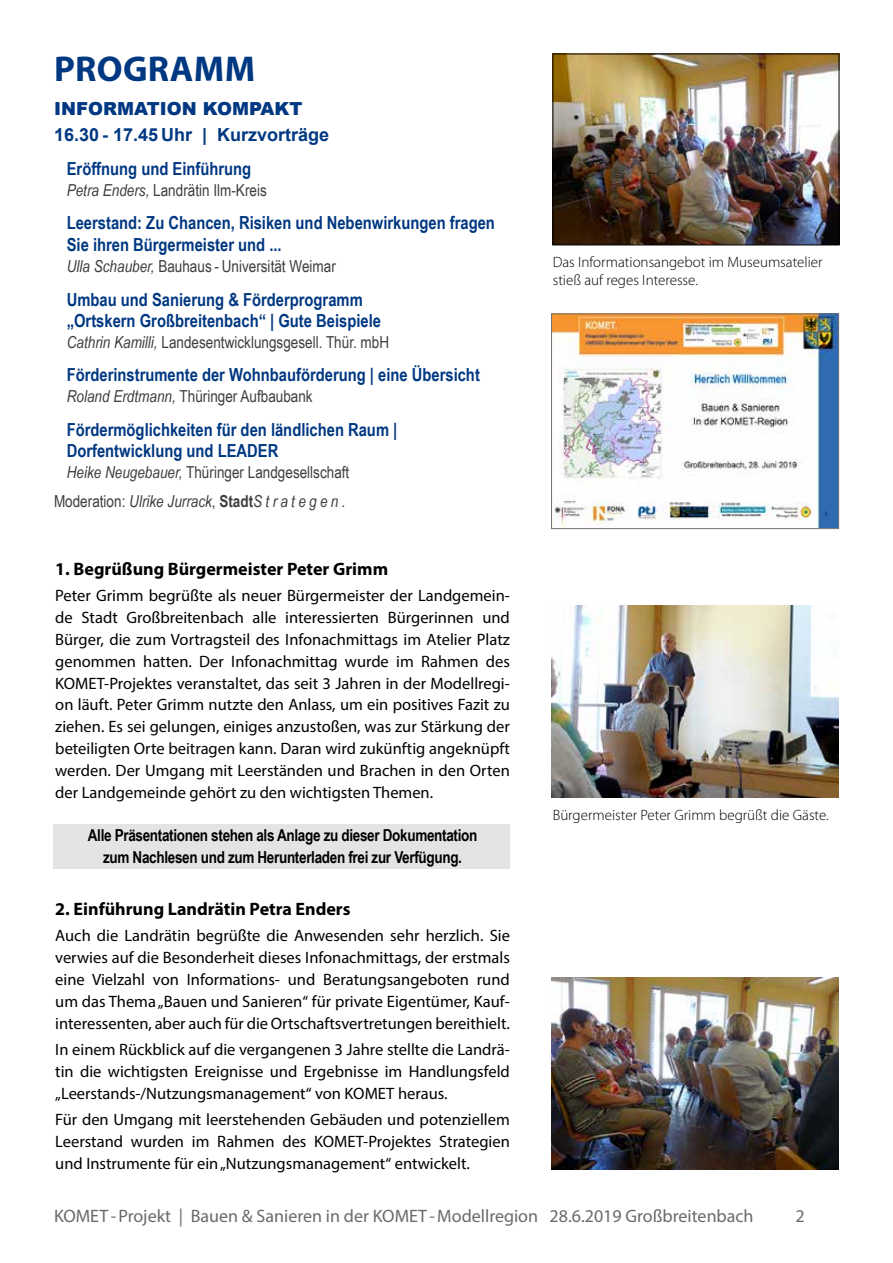
<style>
.page{position:relative;width:893px;height:1263px;background:#fff}
.page>*{position:absolute;margin:0;border:0;box-sizing:border-box;transform-origin:0 0}
.t1{font:700 36px "Myriad Pro";letter-spacing:.01em;color:#003882}
.t2{font:700 18px/21px "Arial Narrow";color:#003882}
.t3{font:18px "Myriad Pro";color:#696a6c}
.t4{font:700 18px "Myriad Pro";color:#000}
.t5{font:700 18px "Arial";color:#003882}
.t6{font:900 18px "Arial";color:#003882}
.t7{font:16.5px/21.9px "Myriad Pro";color:#000;text-align:justify}
.t8{font:16.5px "Arial Narrow";color:#3e3d40}
.t9{font:700 16.5px/21.9px "Arial Narrow";letter-spacing:-.02em;color:#000;text-align:center}
.t10{font:italic 16.5px/28.3px "Arial Narrow";color:#3e3d40;text-align:right}
.t11{font:300 15px/18px "Myriad Pro";color:#000}
.s1{font-style:italic}
.s2{font-style:normal}
.s3{font-weight:700;font-style:normal}
</style>
<div class="page">
<img style="left:555px;top:56px;width:282px;height:187px">
<div style="left:553px;top:54px;width:286px;height:191px;border:1px solid #000"></div>
<img style="left:552px;top:606px;width:287px;height:191px">
<img style="left:552px;top:978px;width:287px;height:191px">
<img style="left:553px;top:316px;width:284px;height:211px">
<div style="left:551px;top:314px;width:288px;height:215px;border:1px solid #707172"></div>
<div style="left:54px;top:824px;width:456px;height:45px;background:#e3e4e4"></div>
<h1 class="t1" style="left:54px;top:45px;width:203px">PROGRAMM</h1>
<p class="t6" style="left:54px;top:95px;width:250px">INFORMATION KOMPAKT</p>
<p class="t5" style="left:54px;top:122px;width:277px">16.30 - 17.45 Uhr | Kurzvorträge</p>
<p class="t2" style="left:67px;top:157px;width:186px">Eröffnung und Einführung</p>
<p class="t8" style="left:67px;top:178px;width:202px"><span class="s1">Petra Enders,</span> Landrätin Ilm-Kreis</p>
<p class="t2" style="left:67px;top:211px;width:430px;line-height:21.6px">Leerstand: Zu Chancen, Risiken und Nebenwirkungen fragen<br>Sie ihren Bürgermeister und ...</p>
<p class="t8" style="left:67px;top:254px;width:271px"><span class="s1">Ulla Schauber,</span> Bauhaus - Universität Weimar</p>
<p class="t2" style="left:67px;top:288px;width:316px">Umbau und Sanierung &amp; Förderprogramm „Ortskern Großbreitenbach“ | Gute Beispiele</p>
<p class="t8" style="left:67px;top:330px;width:324px"><span class="s1">Cathrin Kamilli,</span> Landesentwicklungsgesell. Thür. mbH</p>
<p class="t2" style="left:67px;top:364px;width:415px">Förderinstrumente der Wohnbauförderung | eine Übersicht</p>
<p class="t8" style="left:67px;top:384px;width:247px"><span class="s1">Roland Erdtmann,</span> Thüringer Aufbaubank</p>
<p class="t2" style="left:67px;top:418px;width:332px">Fördermöglichkeiten für den ländlichen Raum |<br>Dorfentwicklung und LEADER</p>
<p class="t10" style="left:54px;top:458px;width:297px">Heike Neugebauer, <span class="s2">Thüringer Landgesellschaft<br>Moderation:</span> Ulrike Jurrack<span class="s2">,</span> <span class="s3">Stadt</span>S t r a t e g e n .</p>
<p class="t4" style="left:55px;top:557px;width:334px">1. Begrüßung Bürgermeister Peter Grimm</p>
<p class="t7" style="left:55px;top:584px;width:456px">Peter Grimm begrüßte als neuer Bürgermeister der Landgemein&shy;de Stadt Großbreitenbach alle interessierten Bürgerinnen und Bürger, die zum Vortragsteil des Infonachmittags im Atelier Platz genommen hatten. Der Infonachmittag wurde im Rahmen des KOMET-Projektes veranstaltet, das seit 3 Jahren in der Modellregi&shy;on läuft. Peter Grimm nutzte den Anlass, um ein positives Fazit zu ziehen. Es sei gelungen, einiges anzustoßen, was zur Stärkung der beteiligten Orte beitragen kann. Daran wird zukünftig angeknüpft werden. Der Umgang mit Leerständen und Brachen in den Orten der Landgemeinde gehört zu den wichtigsten Themen.</p>
<p class="t9" style="left:88px;top:824px;width:391px">Alle Präsentationen stehen als Anlage zu dieser Dokumentation zum Nachlesen und zum Herunterladen frei zur Verfügung.</p>
<p class="t4" style="left:55px;top:897px;width:297px">2. Einführung Landrätin Petra Enders</p>
<p class="t7" style="left:55px;top:924px;width:456px">Auch die Landrätin begrüßte die Anwesenden sehr herzlich. Sie verwies auf die Besonderheit dieses Infonachmittags, der erstmals eine Vielzahl von Informations- und Beratungsangeboten rund um das Thema „Bauen und Sanieren“ für private Eigentümer, Kauf&shy;interessenten, aber auch für die Ortschaftsvertretungen bereithielt.</p>
<p class="t7" style="left:55px;top:1038px;width:456px">In einem Rückblick auf die vergangenen 3 Jahre stellte die Landrä&shy;tin die wichtigsten Ereignisse und Ergebnisse im Handlungsfeld „Leerstands-/Nutzungsmanagement“ von KOMET heraus.</p>
<p class="t7" style="left:55px;top:1108px;width:456px">Für den Umgang mit leerstehenden Gebäuden und potenziellem Leerstand wurden im Rahmen des KOMET-Projektes Strategien und Instrumente für ein „Nutzungsmanagement“ entwickelt.</p>
<p class="t11" style="left:553px;top:253px;width:271px">Das Informationsangebot im Museumsatelier stieß auf reges Interesse.</p>
<p class="t11" style="left:553px;top:806px;width:278px">Bürgermeister Peter Grimm begrüßt die Gäste.</p>
<p class="t3" style="left:54px;top:1205px;width:701px">KOMET -Projekt | Bauen &amp; Sanieren in der KOMET -Modellregion 28.6.2019 Großbreitenbach</p>
<p class="t3" style="left:796px;top:1205px;width:11px">2</p>
</div>
